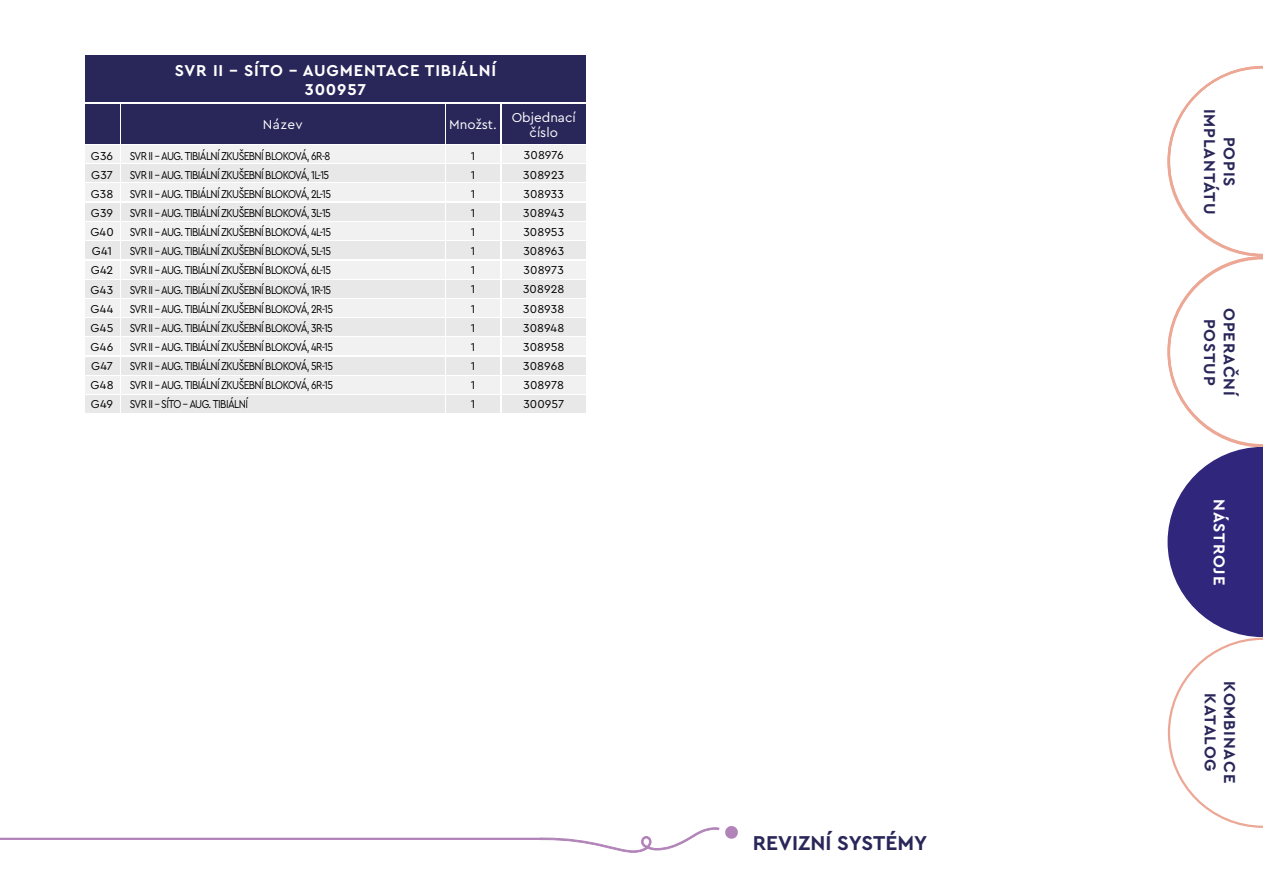
<style>
.page{position:relative;width:1263px;height:893px;background:#fff}
.page>*{position:absolute;margin:0;border:0;box-sizing:border-box;transform-origin:0 0}
.t1{font:700 21px "Cera Pro";color:#292659}
.t2{font:700 16.5px/19.5px "Cera Pro";letter-spacing:.05em;color:#292659;text-align:center}
.t3{font:700 16.5px/19.5px "Cera Pro";letter-spacing:.05em;color:#fff;text-align:center}
.t4{font:13.5px/15px "Cera Pro";color:#fff;text-align:center}
.t5{font:12px/19.2px "Cera Pro";letter-spacing:-.06em;color:#000;scale:.85 1}
.t6{font:12px/19.2px "Cera Pro";letter-spacing:-.06em;color:#000;text-align:justify}
.t7{font:12px/19.2px "Cera Pro";letter-spacing:.025em;color:#000}
</style>
<div class="page">
<hr style="left:0;top:838px;width:542px;height:2px;background:#b283b9">
<svg style="left:540px;top:826px;width:198px;height:27px"></svg>
<svg style="left:1167px;top:66px;width:96px;height:762px"></svg>
<div style="left:502px;top:146px;width:84px;height:17px;background:#f1f1f1"></div>
<div style="left:121px;top:146px;width:323px;height:17px;background:#f1f1f1"></div>
<div style="left:85px;top:55px;width:501px;height:47px;background:#292659"></div>
<div style="left:85px;top:104px;width:34px;height:40px;background:#292659"></div>
<div style="left:502px;top:104px;width:84px;height:40px;background:#292659"></div>
<div style="left:121px;top:104px;width:323px;height:40px;background:#292659"></div>
<div style="left:446px;top:104px;width:54px;height:40px;background:#292659"></div>
<div style="left:85px;top:146px;width:34px;height:17px;background:#f1f1f1"></div>
<div style="left:446px;top:146px;width:54px;height:17px;background:#f1f1f1"></div>
<div style="left:85px;top:165px;width:34px;height:17px;background:#e8e8e8"></div>
<div style="left:502px;top:165px;width:84px;height:17px;background:#e8e8e8"></div>
<div style="left:121px;top:165px;width:323px;height:17px;background:#e8e8e8"></div>
<div style="left:446px;top:165px;width:54px;height:17px;background:#e8e8e8"></div>
<div style="left:85px;top:184px;width:34px;height:17px;background:#f1f1f1"></div>
<div style="left:502px;top:184px;width:84px;height:17px;background:#f1f1f1"></div>
<div style="left:121px;top:184px;width:323px;height:17px;background:#f1f1f1"></div>
<div style="left:446px;top:184px;width:54px;height:17px;background:#f1f1f1"></div>
<div style="left:85px;top:203px;width:34px;height:17px;background:#e8e8e8"></div>
<div style="left:502px;top:203px;width:84px;height:17px;background:#e8e8e8"></div>
<div style="left:121px;top:203px;width:323px;height:17px;background:#e8e8e8"></div>
<div style="left:446px;top:203px;width:54px;height:17px;background:#e8e8e8"></div>
<div style="left:85px;top:222px;width:34px;height:17px;background:#f1f1f1"></div>
<div style="left:502px;top:222px;width:84px;height:17px;background:#f1f1f1"></div>
<div style="left:121px;top:222px;width:323px;height:17px;background:#f1f1f1"></div>
<div style="left:446px;top:222px;width:54px;height:17px;background:#f1f1f1"></div>
<div style="left:85px;top:241px;width:34px;height:17px;background:#e8e8e8"></div>
<div style="left:502px;top:241px;width:84px;height:17px;background:#e8e8e8"></div>
<div style="left:121px;top:241px;width:323px;height:17px;background:#e8e8e8"></div>
<div style="left:446px;top:241px;width:54px;height:17px;background:#e8e8e8"></div>
<div style="left:85px;top:261px;width:34px;height:17px;background:#f1f1f1"></div>
<div style="left:502px;top:261px;width:84px;height:17px;background:#f1f1f1"></div>
<div style="left:121px;top:261px;width:323px;height:17px;background:#f1f1f1"></div>
<div style="left:446px;top:261px;width:54px;height:17px;background:#f1f1f1"></div>
<div style="left:85px;top:280px;width:34px;height:17px;background:#e8e8e8"></div>
<div style="left:502px;top:280px;width:84px;height:17px;background:#e8e8e8"></div>
<div style="left:121px;top:280px;width:323px;height:17px;background:#e8e8e8"></div>
<div style="left:446px;top:280px;width:54px;height:17px;background:#e8e8e8"></div>
<div style="left:85px;top:300px;width:34px;height:17px;background:#f1f1f1"></div>
<div style="left:502px;top:300px;width:84px;height:17px;background:#f1f1f1"></div>
<div style="left:121px;top:300px;width:323px;height:17px;background:#f1f1f1"></div>
<div style="left:446px;top:300px;width:54px;height:17px;background:#f1f1f1"></div>
<div style="left:85px;top:319px;width:34px;height:17px;background:#e8e8e8"></div>
<div style="left:502px;top:319px;width:84px;height:17px;background:#e8e8e8"></div>
<div style="left:121px;top:319px;width:323px;height:17px;background:#e8e8e8"></div>
<div style="left:446px;top:319px;width:54px;height:17px;background:#e8e8e8"></div>
<div style="left:85px;top:338px;width:34px;height:17px;background:#f1f1f1"></div>
<div style="left:502px;top:338px;width:84px;height:17px;background:#f1f1f1"></div>
<div style="left:121px;top:338px;width:323px;height:17px;background:#f1f1f1"></div>
<div style="left:446px;top:338px;width:54px;height:17px;background:#f1f1f1"></div>
<div style="left:85px;top:357px;width:34px;height:17px;background:#e8e8e8"></div>
<div style="left:502px;top:357px;width:84px;height:17px;background:#e8e8e8"></div>
<div style="left:121px;top:357px;width:323px;height:17px;background:#e8e8e8"></div>
<div style="left:446px;top:357px;width:54px;height:17px;background:#e8e8e8"></div>
<div style="left:85px;top:376px;width:34px;height:17px;background:#f1f1f1"></div>
<div style="left:502px;top:376px;width:84px;height:17px;background:#f1f1f1"></div>
<div style="left:121px;top:376px;width:323px;height:17px;background:#f1f1f1"></div>
<div style="left:446px;top:376px;width:54px;height:17px;background:#f1f1f1"></div>
<div style="left:85px;top:395px;width:34px;height:17px;background:#e8e8e8"></div>
<div style="left:502px;top:395px;width:84px;height:17px;background:#e8e8e8"></div>
<div style="left:121px;top:395px;width:323px;height:17px;background:#e8e8e8"></div>
<div style="left:446px;top:395px;width:54px;height:17px;background:#e8e8e8"></div>
<h2 class="t3" style="left:175px;top:60px;width:323px">SVR II - SÍTO - AUGMENTACE TIBIÁLNÍ<br>300957</h2>
<p class="t4" style="left:263px;top:117px;width:42px">Název</p>
<p class="t4" style="left:449px;top:117px;width:49px">Množst.</p>
<p class="t4" style="left:512px;top:109px;width:66px">Objednací číslo</p>
<p class="t5" style="left:130px;top:145px;width:241px">SVR II - AUG. TIBIÁLNÍ ZKUŠEBNÍ BLOKOVÁ, 6R-8<br>SVR II - AUG. TIBIÁLNÍ ZKUŠEBNÍ BLOKOVÁ, 1L-15<br>SVR II - AUG. TIBIÁLNÍ ZKUŠEBNÍ BLOKOVÁ, 2L-15<br>SVR II - AUG. TIBIÁLNÍ ZKUŠEBNÍ BLOKOVÁ, 3L-15<br>SVR II - AUG. TIBIÁLNÍ ZKUŠEBNÍ BLOKOVÁ, 4L-15<br>SVR II - AUG. TIBIÁLNÍ ZKUŠEBNÍ BLOKOVÁ, 5L-15<br>SVR II - AUG. TIBIÁLNÍ ZKUŠEBNÍ BLOKOVÁ, 6L-15<br>SVR II - AUG. TIBIÁLNÍ ZKUŠEBNÍ BLOKOVÁ, 1R-15<br>SVR II - AUG. TIBIÁLNÍ ZKUŠEBNÍ BLOKOVÁ, 2R-15<br>SVR II - AUG. TIBIÁLNÍ ZKUŠEBNÍ BLOKOVÁ, 3R-15<br>SVR II - AUG. TIBIÁLNÍ ZKUŠEBNÍ BLOKOVÁ, 4R-15<br>SVR II - AUG. TIBIÁLNÍ ZKUŠEBNÍ BLOKOVÁ, 5R-15<br>SVR II - AUG. TIBIÁLNÍ ZKUŠEBNÍ BLOKOVÁ, 6R-15<br>SVR II - SÍTO - AUG. TIBIÁLNÍ</p>
<p class="t7" style="left:90px;top:145px;width:25px">G36<br>G37<br>G38<br>G39<br>G40<br>G41<br>G42<br>G43<br>G44<br>G45<br>G46<br>G47<br>G48<br>G49</p>
<p class="t6" style="left:471px;top:145px;width:6px">1<br>1<br>1<br>1<br>1<br>1<br>1<br>1<br>1<br>1<br>1<br>1<br>1<br>1</p>
<p class="t6" style="left:523px;top:145px;width:43px">308976<br>308923<br>308933<br>308943<br>308953<br>308963<br>308973<br>308928<br>308938<br>308948<br>308958<br>308968<br>308978<br>300957</p>
<h1 class="t1" style="left:753px;top:829px;width:176px">REVIZNÍ SYSTÉMY</h1>
<h2 class="t2" style="left:1240px;top:109px;width:107px;rotate:90deg">POPIS<br>IMPLANTÁTU</h2>
<h2 class="t2" style="left:1240px;top:308px;width:90px;rotate:90deg">OPERAČNÍ<br>POSTUP</h2>
<h2 class="t3" style="left:1230px;top:499px;width:87px;rotate:90deg">NÁSTROJE</h2>
<h2 class="t2" style="left:1240px;top:681px;width:103px;rotate:90deg">KOMBINACE<br>KATALOG</h2>
</div>
